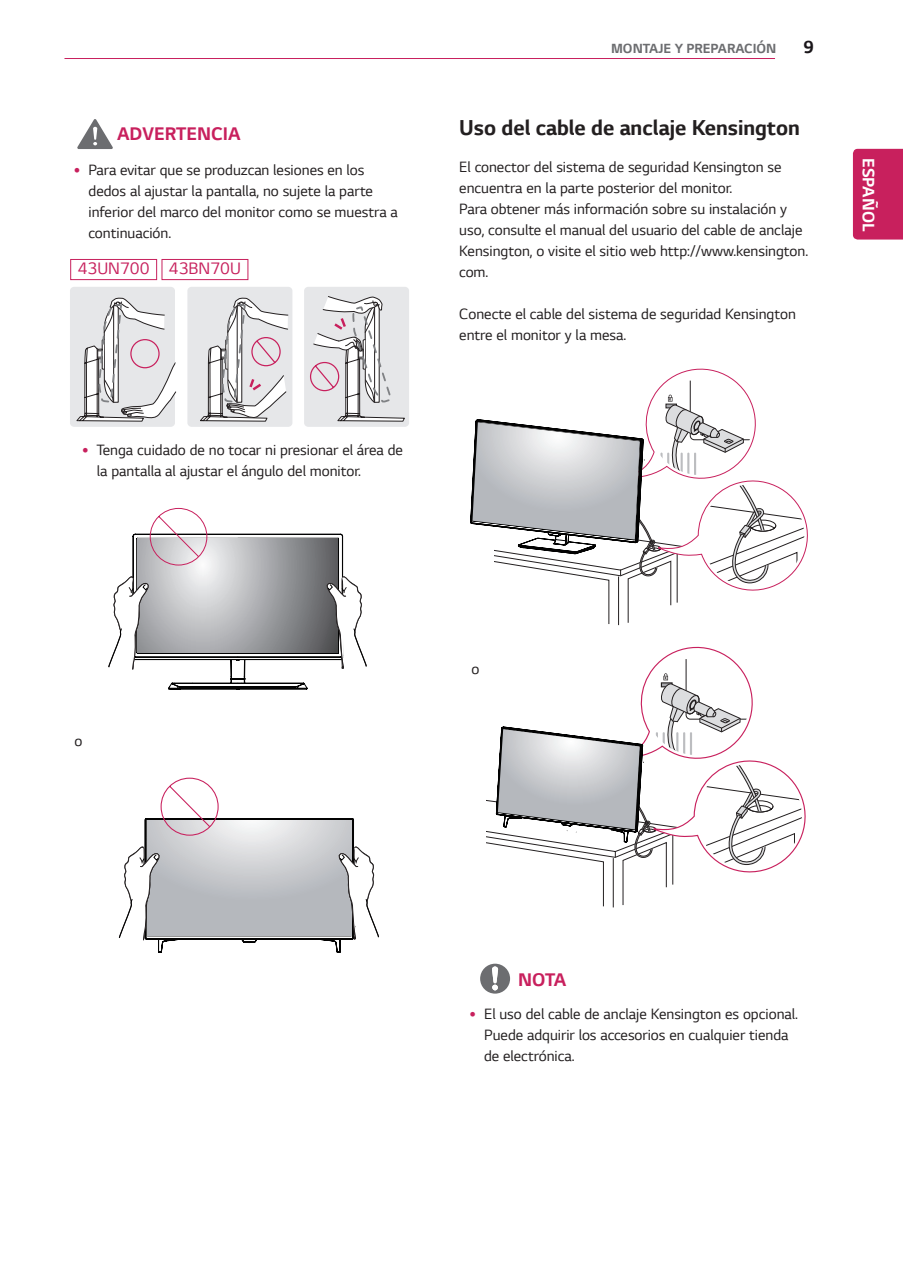
<style>
.page{position:relative;width:903px;height:1275px;background:#fff}
.page>*{position:absolute;margin:0;border:0;box-sizing:border-box;transform-origin:0 0}
.t1{font:700 22.75px "LG Smart";color:#231f20}
.t2{font:700 19.25px "LG Smart";color:#c8205d}
.t3{font:700 18.38px "LG Smart";color:#1a161a}
.t4{font:17.5px "LG Smart";color:#c7215d}
.t5{font:700 17.5px "LG Smart";color:#fff}
.t6{font:15.75px/21px "LG Smart";color:#231f20}
.t7{font:700 14px "LG Smart";color:#6c6d70}
</style>
<div class="page">
<hr style="left:64px;top:58px;width:711px;height:1px;background:#c8205d">
<div style="left:853px;top:149px;width:50px;height:91px;background:#c8205d"></div>
<svg style="left:77px;top:119px;width:36px;height:30px"></svg>
<div style="left:187px;top:287px;width:105px;height:140px;background:#e6e7e9;border-radius:4px"></div>
<div style="left:70px;top:287px;width:105px;height:140px;background:#e6e7e9;border-radius:4px"></div>
<div style="left:304px;top:287px;width:105px;height:140px;background:#e6e7e9;border-radius:4px"></div>
<svg style="left:480px;top:964px;width:30px;height:30px"></svg>
<svg style="left:108px;top:508px;width:259px;height:181px"></svg>
<svg style="left:119px;top:777px;width:260px;height:175px"></svg>
<svg style="left:470px;top:368px;width:338px;height:257px"></svg>
<svg style="left:487px;top:646px;width:319px;height:262px"></svg>
<svg style="left:70px;top:259px;width:335px;height:163px"></svg>
<p class="t7" style="left:611px;top:38px;width:167px">MONTAJE Y PREPARACIÓN</p>
<p class="t3" style="left:803px;top:34px;width:12px">9</p>
<p class="t2" style="left:117px;top:120px;width:125px">ADVERTENCIA</p>
<h1 class="t1" style="left:459px;top:112px;width:342px">Uso del cable de anclaje Kensington</h1>
<p class="t6" style="left:459px;top:155px;width:350px">El conector del sistema de seguridad Kensington se encuentra en la parte posterior del monitor.<br>Para obtener más información sobre su instalación y uso, consulte el manual del usuario del cable de anclaje Kensington, o visite el sitio web http://www.kensington. com.</p>
<p class="t6" style="left:459px;top:302px;width:338px">Conecte el cable del sistema de seguridad Kensington entre el monitor y la mesa.</p>
<p class="t6" style="left:88px;top:159px;width:311px">Para evitar que se produzcan lesiones en los dedos al ajustar la pantalla, no sujete la parte inferior del marco del monitor como se muestra a continuación.</p>
<p class="t4" style="left:78px;top:257px;width:165px">43UN700 43BN70U</p>
<p class="t6" style="left:97px;top:439px;width:308px">Tenga cuidado de no tocar ni presionar el área de la pantalla al ajustar el ángulo del monitor.</p>
<p class="t5" style="left:880px;top:158px;width:75px;rotate:90deg">ESPAÑOL</p>
<p class="t6" style="left:74px;top:729px;width:9px">o</p>
<p class="t6" style="left:471px;top:657px;width:9px">o</p>
<p class="t2" style="left:518px;top:967px;width:50px">NOTA</p>
<p class="t6" style="left:484px;top:1003px;width:315px">El uso del cable de anclaje Kensington es opcional.<br>Puede adquirir los accesorios en cualquier tienda de electrónica.</p>
</div>
